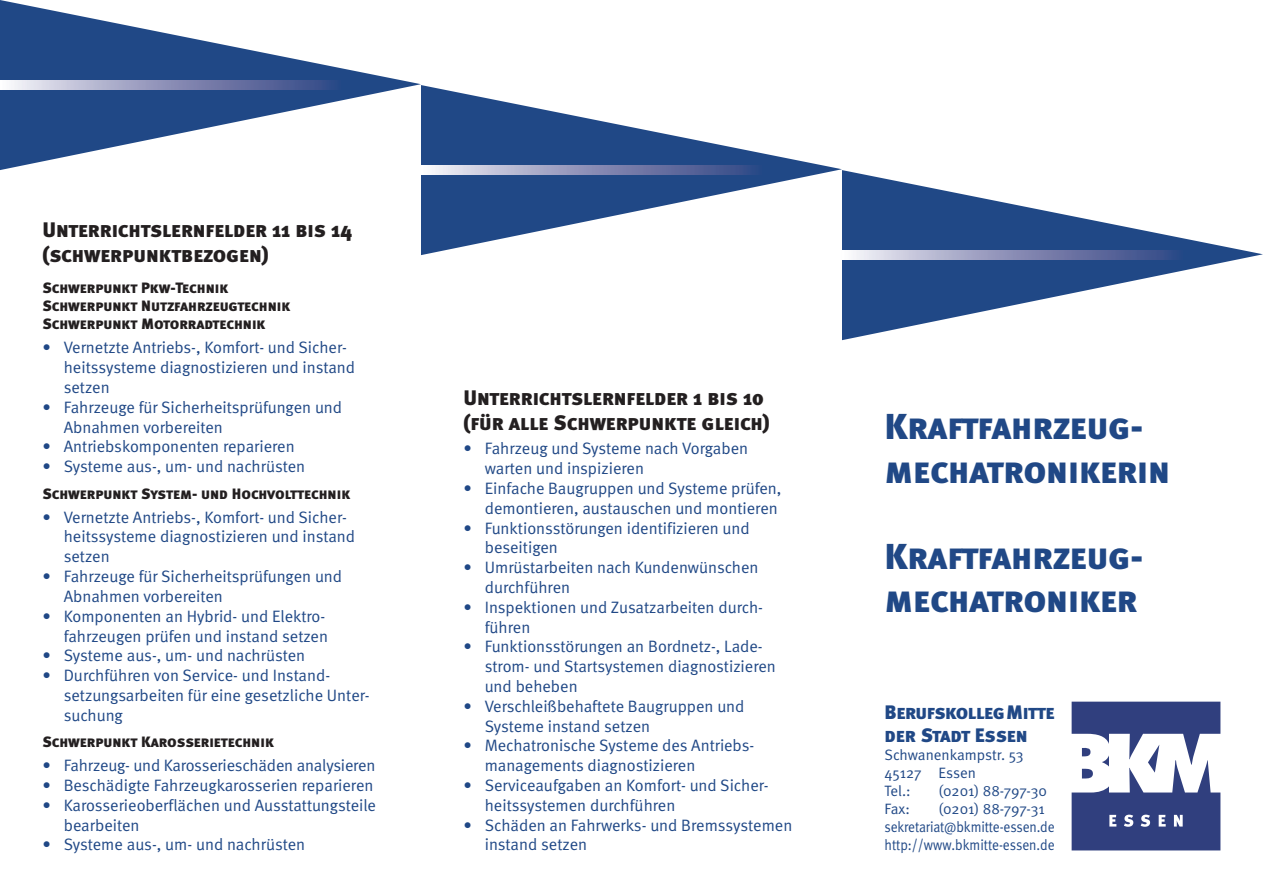
<style>
.page{position:relative;width:1263px;height:893px;background:#fff}
.page>*{position:absolute;margin:0;border:0;box-sizing:border-box;transform-origin:0 0}
.Überschrift_1{font:36px "Meta Black Caps";color:#204886}
.Überschrift_3{font:21px/25.2px "Meta Black Caps";color:#231f20}
.Adresse{font:19.5px "Meta Black Caps";letter-spacing:-.02em;color:#204886}
.t1{font:16.5px/19.8px "Meta Normal";color:#204886}
.Überschrift_4{font:15px/18px "Meta Black Caps";color:#231f20}
.Adresse-2{font:15px "Meta Normal";letter-spacing:-.005em;color:#204886}
.Adresse-3{font:15px "Meta Normal";letter-spacing:-.005em;color:#204886;scale:.9 1}
</style>
<div class="page">
<svg style="left:0;top:0;width:42px;height:170px;background:#2e538d"></svg>
<svg style="left:842px;top:247px;width:421px;height:93px"></svg>
<svg style="left:0;top:81px;width:42px;height:8px"></svg>
<svg style="left:842px;top:251px;width:340px;height:8px;background:#8e95b9"></svg>
<svg style="left:42px;top:8px;width:1184px;height:239px"></svg>
<svg style="left:1071px;top:702px;width:149px;height:148px"></svg>
<p class="Überschrift_3" style="left:43px;top:217px;width:311px">Unterrichtslernfelder 11 bis 14 (schwerpunktbezogen)</p>
<p class="Überschrift_4" style="left:43px;top:279px;width:249px">Schwerpunkt Pkw-Technik<br>Schwerpunkt Nutzfahrzeugtechnik<br>Schwerpunkt Motorradtechnik</p>
<p class="t1" style="left:64px;top:337px;width:293px;text-indent:-21px">• Vernetzte Antriebs-, Komfort- und Sicher&shy;heitssysteme diagnostizieren und instand setzen</p>
<p class="t1" style="left:64px;top:397px;width:280px;text-indent:-21px">• Fahrzeuge für Sicherheitsprüfungen und<br>Abnahmen vorbereiten</p>
<p class="t1" style="left:43px;top:436px;width:254px">• Antriebskomponenten reparieren</p>
<p class="t1" style="left:43px;top:456px;width:264px">• Systeme aus-, um- und nachrüsten</p>
<p class="Überschrift_4" style="left:43px;top:484px;width:309px">Schwerpunkt System- und Hochvolttechnik</p>
<p class="t1" style="left:64px;top:507px;width:293px;text-indent:-21px">• Vernetzte Antriebs-, Komfort- und Sicher&shy;heitssysteme diagnostizieren und instand setzen</p>
<p class="t1" style="left:64px;top:566px;width:280px;text-indent:-21px">• Fahrzeuge für Sicherheitsprüfungen und<br>Abnahmen vorbereiten</p>
<p class="t1" style="left:43px;top:606px;width:287px;text-align:right">• Komponenten an Hybrid- und Elektro&shy;fahrzeugen prüfen und instand setzen</p>
<p class="t1" style="left:43px;top:645px;width:264px">• Systeme aus-, um- und nachrüsten</p>
<p class="t1" style="left:64px;top:665px;width:307px;text-indent:-21px">• Durchführen von Service- und Instand&shy;setzungsarbeiten für eine gesetzliche Unter&shy;suchung</p>
<p class="Überschrift_4" style="left:43px;top:733px;width:233px">Schwerpunkt Karosserietechnik</p>
<p class="t1" style="left:43px;top:755px;width:334px">• Fahrzeug- und Karosserieschäden analysieren</p>
<p class="t1" style="left:43px;top:775px;width:332px">• Beschädigte Fahrzeugkarosserien reparieren</p>
<p class="t1" style="left:64px;top:795px;width:314px;text-indent:-21px">• Karosserieoberflächen und Ausstattungsteile bearbeiten</p>
<p class="t1" style="left:43px;top:835px;width:264px">• Systeme aus-, um- und nachrüsten</p>
<p class="Überschrift_3" style="left:463px;top:385px;width:308px">Unterrichtslernfelder 1 bis 10 (für alle Schwerpunkte gleich)</p>
<p class="t1" style="left:485px;top:439px;width:265px;text-indent:-21px">• Fahrzeug und Systeme nach Vorgaben warten und inspizieren</p>
<p class="t1" style="left:463px;top:478px;width:319px;text-align:right">• Einfache Baugruppen und Systeme prüfen, demontieren, austauschen und montieren</p>
<p class="t1" style="left:485px;top:518px;width:266px;text-indent:-21px">• Funktionsstörungen identifizieren und beseitigen</p>
<p class="t1" style="left:485px;top:557px;width:275px;text-indent:-21px">• Umrüstarbeiten nach Kundenwünschen durchführen</p>
<p class="t1" style="left:485px;top:597px;width:278px;text-indent:-21px">• Inspektionen und Zusatzarbeiten durch&shy;führen</p>
<p class="t1" style="left:485px;top:637px;width:293px;text-indent:-21px">• Funktionsstörungen an Bordnetz-, Lade&shy;strom- und Startsystemen diagnostizieren und beheben</p>
<p class="t1" style="left:485px;top:696px;width:261px;text-indent:-21px">• Verschleißbehaftete Baugruppen und<br>Systeme instand setzen</p>
<p class="t1" style="left:485px;top:736px;width:269px;text-indent:-21px">• Mechatronische Systeme des Antriebs&shy;managements diagnostizieren</p>
<p class="t1" style="left:485px;top:775px;width:285px;text-indent:-21px">• Serviceaufgaben an Komfort- und Sicher&shy;heitssystemen durchführen</p>
<p class="t1" style="left:485px;top:815px;width:309px;text-indent:-21px">• Schäden an Fahrwerks- und Bremssystemen instand setzen</p>
<p class="Überschrift_1" style="left:884px;top:405px;width:260px">Kraftfahrzeug-</p>
<p class="Überschrift_1" style="left:884px;top:448px;width:287px">mechatronikerin</p>
<p class="Überschrift_1" style="left:884px;top:535px;width:260px">Kraftfahrzeug-</p>
<p class="Überschrift_1" style="left:884px;top:578px;width:254px">mechatroniker</p>
<p class="Adresse" style="left:884px;top:700px;width:172px">Berufskolleg Mitte</p>
<p class="Adresse" style="left:884px;top:724px;width:145px">der Stadt Essen</p>
<p class="Adresse-2" style="left:884px;top:747px;width:141px">Schwanenkampstr. 53</p>
<p class="Adresse-2" style="left:884px;top:765px;width:93px">45127 Essen</p>
<p class="Adresse-2" style="left:884px;top:783px;width:28px">Tel.:</p>
<p class="Adresse-2" style="left:938px;top:783px;width:110px">(0201) 88-797-30</p>
<p class="Adresse-2" style="left:884px;top:801px;width:27px">Fax:</p>
<p class="Adresse-2" style="left:938px;top:801px;width:108px">(0201) 88-797-31</p>
<p class="Adresse-3" style="left:884px;top:819px;width:191px">sekretariat@bkmitte-essen.de</p>
<p class="Adresse-3" style="left:884px;top:837px;width:190px">http://www.bkmitte-essen.de</p>
</div>
